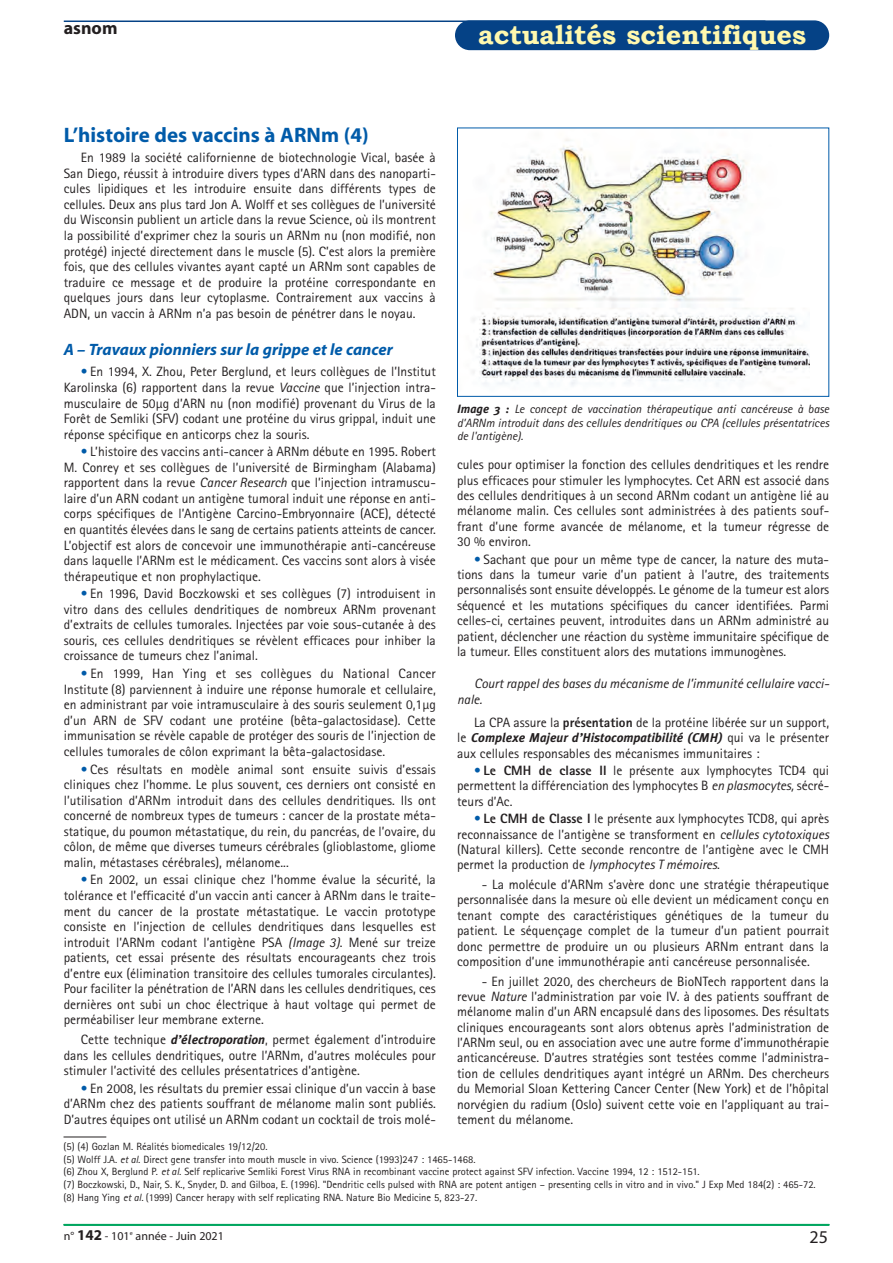
<style>
.page{position:relative;width:893px;height:1263px;background:#fff}
.page>*{position:absolute;margin:0;border:0;box-sizing:border-box;transform-origin:0 0}
.t1{font:700 27px "Bookman Old Style";color:#fff8ae}
.t2{font:700 21px "Myriad";color:#015ba9}
.t3{font:700 18px "Myriad";color:#231f20}
.t4{font:18px "Myriad";color:#231f20}
.t5{font:italic 700 16.5px "Myriad";color:#015ba9}
.t6{font:13.5px/15.6px "Rotis Sans Serif";color:#231f20;text-align:justify}
.t7{font:italic 13.5px/15.5px "Rotis Sans Serif";color:#231f20}
.t8{font:italic 700 12.75px "Meta Plus";color:#231f20}
.t9{font:italic 12px/13.5px "Rotis Sans Serif";color:#231f20;text-align:justify}
.t10{font:12px "Myriad";color:#231f20}
.t11{font:10.5px "Rotis Sans Serif";color:#231f20}
.s1{color:#015ba9}
.s2{font-style:italic}
.s3{font-family:"Meta Plus";font-weight:700;font-style:italic;font-size:12.75px}
.s4{font-size:12.75px}
.s5{font-family:"Meta Plus";font-weight:700}
.s6{font-weight:800}
.s7{font-family:"Rotis Sans Serif";font-weight:400;font-style:normal;font-size:13.5px}
.s8{font-weight:700;font-size:15px}
</style>
<div class="page">
<div style="left:455px;top:20px;width:374px;height:30px;background:#054286;border-radius:15px"></div>
<hr style="left:64px;top:21px;width:701px;height:1px;background:#054286">
<hr style="left:64px;top:1224px;width:765px;height:1px;background:#00a65f">
<hr style="left:64px;top:1136px;width:42px;height:1px;background:#231f20">
<img style="left:473px;top:139px;width:337px;height:247px">
<div style="left:457px;top:128px;width:372px;height:269px;border:1px solid #015ba9"></div>
<p class="t3" style="left:64px;top:21px;width:55px">asnom</p>
<p class="t1" style="left:478px;top:19px;width:330px">actualités scientifiques</p>
<p class="t2" style="left:64px;top:128px;width:306px">L’histoire des vaccins à ARNm (4)</p>
<p class="t6" style="left:64px;top:151px;width:374px;text-indent:17px">En 1989 la société californienne de biotechnologie Vical, basée à San Diego, réussit à introduire divers types d’ARN dans des nanoparti&shy;cules lipidiques et les introduire ensuite dans différents types de cellules. Deux ans plus tard Jon A. Wolff et ses collègues de l’université du Wisconsin publient un article dans la revue Science, où ils montrent la possibilité d’exprimer chez la souris un ARNm nu (non modifié, non protégé) injecté directement dans le muscle (5). C’est alors la première fois, que des cellules vivantes ayant capté un ARNm sont capables de traduire ce message et de produire la protéine correspondante en quelques jours dans leur cytoplasme. Contrairement aux vaccins à ADN, un vaccin à ARNm n’a pas besoin de pénétrer dans le noyau.</p>
<p class="t5" style="left:64px;top:343px;width:331px">A – Travaux pionniers sur la grippe et le cancer</p>
<p class="t6" style="left:64px;top:365px;width:374px;text-indent:17px"><span class="s1">•</span> En 1994, X. Zhou, Peter Berglund, et leurs collègues de l’Institut Karolinska (6) rapportent dans la revue <span class="s2">Vaccine</span> que l’injection intra&shy;musculaire de 50µg d’ARN nu (non modifié) provenant du Virus de la Forêt de Semliki (SFV) codant une protéine du virus grippal, induit une réponse spécifique en anticorps chez la souris.</p>
<p class="t6" style="left:64px;top:445px;width:374px;text-indent:17px"><span class="s1">•</span> L’histoire des vaccins anti-cancer à ARNm débute en 1995. Robert M. Conrey et ses collègues de l’université de Birmingham (Alabama) rapportent dans la revue <span class="s2">Cancer Research</span> que l’injection intramuscu&shy;laire d’un ARN codant un antigène tumoral induit une réponse en anti&shy;corps spécifiques de l’Antigène Carcino-Embryonnaire (ACE), détecté en quantités élevées dans le sang de certains patients atteints de cancer.<br>L’objectif est alors de concevoir une immunothérapie anti-cancéreuse dans laquelle l’ARNm est le médicament. Ces vaccins sont alors à visée thérapeutique et non prophylactique.</p>
<p class="t6" style="left:64px;top:587px;width:374px;text-indent:17px"><span class="s1">•</span> En 1996, David Boczkowski et ses collègues (7) introduisent in vitro dans des cellules dendritiques de nombreux ARNm provenant d’extraits de cellules tumorales. Injectées par voie sous-cutanée à des souris, ces cellules dendritiques se révèlent efficaces pour inhiber la croissance de tumeurs chez l’animal.</p>
<p class="t6" style="left:64px;top:667px;width:374px;text-indent:17px"><span class="s1">•</span> En 1999, Han Ying et ses collègues du National Cancer Institute (8) parviennent à induire une réponse humorale et cellulaire, en administrant par voie intramusculaire à des souris seulement 0,1µg d’un ARN de SFV codant une protéine (bêta-galactosidase). Cette immunisation se révèle capable de protéger des souris de l’injection de cellules tumorales de côlon exprimant la bêta-galactosidase.</p>
<p class="t6" style="left:64px;top:762px;width:374px;text-indent:17px"><span class="s1">•</span> Ces résultats en modèle animal sont ensuite suivis d’essais cliniques chez l’homme. Le plus souvent, ces derniers ont consisté en l’utilisation d’ARNm introduit dans des cellules dendritiques. Ils ont concerné de nombreux types de tumeurs : cancer de la prostate méta&shy;statique, du poumon métastatique, du rein, du pancréas, de l’ovaire, du côlon, de même que diverses tumeurs cérébrales (glioblastome, gliome malin, métastases cérébrales), mélanome...</p>
<p class="t6" style="left:64px;top:873px;width:374px;text-indent:17px"><span class="s1">•</span> En 2002, un essai clinique chez l’homme évalue la sécurité, la tolérance et l’efficacité d’un vaccin anti cancer à ARNm dans le traite&shy;ment du cancer de la prostate métastatique. Le vaccin prototype consiste en l’injection de cellules dendritiques dans lesquelles est introduit l’ARNm codant l’antigène PSA <span class="s2">(Image 3)</span>. Mené sur treize patients, cet essai présente des résultats encourageants chez trois d’entre eux (élimination transitoire des cellules tumorales circulantes).<br>Pour faciliter la pénétration de l’ARN dans les cellules dendritiques, ces dernières ont subi un choc électrique à haut voltage qui permet de perméabiliser leur membrane externe.</p>
<p class="t6" style="left:64px;top:1033px;width:374px;text-indent:17px">Cette technique <span class="s3">d’électroporation</span><span class="s4">,</span> permet également d’introduire dans les cellules dendritiques, outre l’ARNm, d’autres molécules pour stimuler l’activité des cellules présentatrices d’antigène.</p>
<p class="t6" style="left:64px;top:1082px;width:374px;text-indent:17px"><span class="s1">•</span> En 2008, les résultats du premier essai clinique d’un vaccin à base d’ARNm chez des patients souffrant de mélanome malin sont publiés.<br>D’autres équipes ont utilisé un ARNm codant un cocktail de trois molé-</p>
<p class="t9" style="left:457px;top:403px;width:374px"><span class="s5">Image 3 :</span> Le concept de vaccination thérapeutique anti cancéreuse à base d’ARNm introduit dans des cellules dendritiques ou CPA (cellules présentatrices de l'antigène).</p>
<p class="t6" style="left:457px;top:458px;width:374px">cules pour optimiser la fonction des cellules dendritiques et les rendre plus efficaces pour stimuler les lymphocytes. Cet ARN est associé dans des cellules dendritiques à un second ARNm codant un antigène lié au mélanome malin. Ces cellules sont administrées à des patients souf&shy;frant d’une forme avancée de mélanome, et la tumeur régresse de 30 % environ.</p>
<p class="t6" style="left:457px;top:553px;width:374px;text-indent:17px"><span class="s1">•</span> Sachant que pour un même type de cancer, la nature des muta&shy;tions dans la tumeur varie d’un patient à l’autre, des traitements personnalisés sont ensuite développés. Le génome de la tumeur est alors séquencé et les mutations spécifiques du cancer identifiées. Parmi celles-ci, certaines peuvent, introduites dans un ARNm administré au patient, déclencher une réaction du système immunitaire spécifique de la tumeur. Elles constituent alors des mutations immunogènes.</p>
<p class="t7" style="left:457px;top:677px;width:374px;text-indent:17px">Court rappel des bases du mécanisme de l’immunité cellulaire vacci&shy;nale.</p>
<p class="t6" style="left:474px;top:716px;width:357px">La CPA assure la <span class="s6">présentation</span> de la protéine libérée sur un support,</p>
<p class="t8" style="left:457px;top:733px;width:374px"><span class="s7">le</span> Complexe Majeur d’Histocompatibilité (CMH) <span class="s7">qui va le présenter</span></p>
<p class="t6" style="left:457px;top:746px;width:304px">aux cellules responsables des mécanismes immunitaires :</p>
<p class="t6" style="left:457px;top:764px;width:374px;text-indent:17px"><span class="s1">•</span> <span class="s6">Le CMH de classe II</span> le présente aux lymphocytes TCD4 qui permettent la différenciation des lymphocytes B <span class="s2">en plasmocytes,</span> sécré&shy;teurs d’Ac.</p>
<p class="t6" style="left:457px;top:812px;width:374px;text-indent:17px"><span class="s1">•</span> <span class="s6">Le CMH de Classe I</span> le présente aux lymphocytes TCD8, qui après reconnaissance de l’antigène se transforment en <span class="s2">cellules cytotoxiques </span>(Natural killers). Cette seconde rencontre de l’antigène avec le CMH permet la production de <span class="s2">lymphocytes T mémoires</span>.</p>
<p class="t6" style="left:457px;top:878px;width:374px;text-indent:25px">- La molécule d’ARNm s’avère donc une stratégie thérapeutique personnalisée dans la mesure où elle devient un médicament conçu en tenant compte des caractéristiques génétiques de la tumeur du patient. Le séquençage complet de la tumeur d’un patient pourrait donc permettre de produire un ou plusieurs ARNm entrant dans la composition d’une immunothérapie anti cancéreuse personnalisée.</p>
<p class="t6" style="left:457px;top:974px;width:374px;text-indent:25px">- En juillet 2020, des chercheurs de BioNTech rapportent dans la revue <span class="s2">Nature</span> l’administration par voie IV. à des patients souffrant de mélanome malin d’un ARN encapsulé dans des liposomes. Des résultats cliniques encourageants sont alors obtenus après l’administration de l’ARNm seul, ou en association avec une autre forme d’immunothérapie anticancéreuse. D’autres stratégies sont testées comme l’administra&shy;tion de cellules dendritiques ayant intégré un ARNm. Des chercheurs du Memorial Sloan Kettering Cancer Center (New York) et de l’hôpital norvégien du radium (Oslo) suivent cette voie en l’appliquant au trai&shy;tement du mélanome.</p>
<p class="t11" style="left:64px;top:1143px;width:206px">(5) (4) Gozlan M. Réalités biomedicales 19/12/20.</p>
<p class="t11" style="left:64px;top:1155px;width:413px">(5) Wolff J.A. <span class="s2">et al.</span> Direct gene transfer into mouth muscle in vivo. Science (1993)247 : 1465-1468.</p>
<p class="t11" style="left:64px;top:1168px;width:638px">(6) Zhou X, Berglund P. <span class="s2">et al.</span> Self replicarive Semliki Forest Virus RNA in recombinant vaccine protect against SFV infection. Vaccine 1994, 12 : 1512-151.</p>
<p class="t11" style="left:64px;top:1181px;width:754px">(7) Boczkowski, D., Nair, S. K., Snyder, D. and Gilboa, E. (1996). "Dendritic cells pulsed with RNA are potent antigen – presenting cells in vitro and in vivo." J Exp Med 184(2) : 465-72.</p>
<p class="t11" style="left:64px;top:1193px;width:415px">(8) Hang Ying <span class="s2">et al.</span> (1999) Cancer herapy with self replicating RNA. Nature Bio Medicine 5, 823-27.</p>
<p class="t10" style="left:64px;top:1231px;width:162px">n° <span class="s8">142</span> - 101<sup>e</sup> année - Juin 2021</p>
<p class="t4" style="left:809px;top:1230px;width:20px">25</p>
</div>
